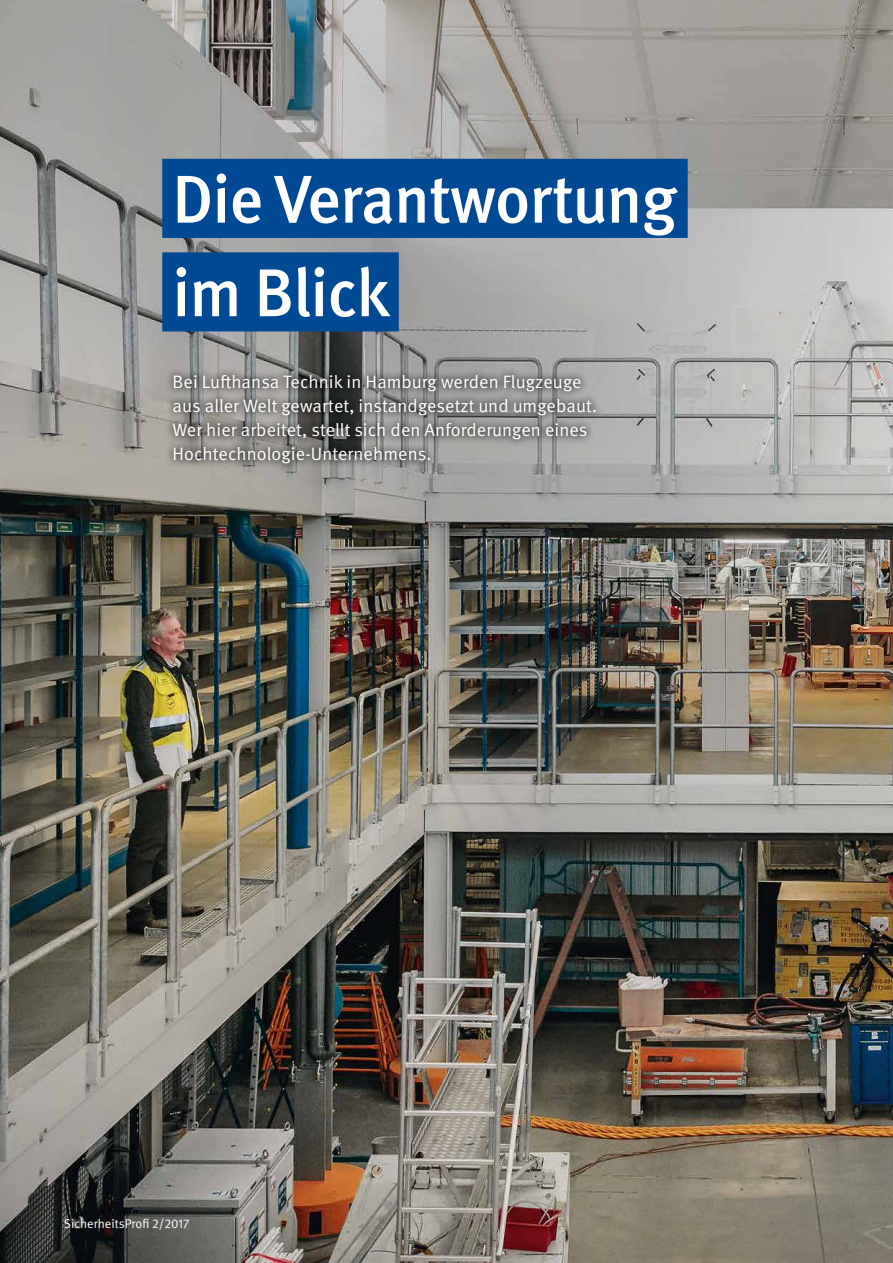
<style>
.page{position:relative;width:893px;height:1263px;background:#fff}
.page>*{position:absolute;margin:0;border:0;box-sizing:border-box;transform-origin:0 0}
.t1{font:500 67.5px/93.6px "DGUV Meta";letter-spacing:-.01em;color:#fff}
.t2{font:18px/24px "DGUV Meta";letter-spacing:.005em;color:#fff}
.t3{font:12.75px "DGUV Meta";color:#fff}
</style>
<div class="page">
<img style="left:0;top:0;width:893px;height:1263px">
<div style="left:162px;top:159px;width:526px;height:79px;background:#004994"></div>
<div style="left:162px;top:252px;width:237px;height:79px;background:#004994"></div>
<div style="left:164px;top:367px;width:440px;height:105px;background:#000;opacity:.4"></div>
<h1 class="t1" style="left:172px;top:155px;width:506px">Die Verantwortung im Blick</h1>
<p class="t2" style="left:172px;top:370px;width:426px">Bei Lufthansa Technik in Hamburg werden Flugzeuge aus aller Welt gewartet, instandgesetzt und umgebaut.<br>Wer hier arbeitet, stellt sich den Anforderungen eines Hochtechnologie-Unternehmens.</p>
<p class="t3" style="left:64px;top:1216px;width:127px">SicherheitsProfi 2/2017</p>
</div>
